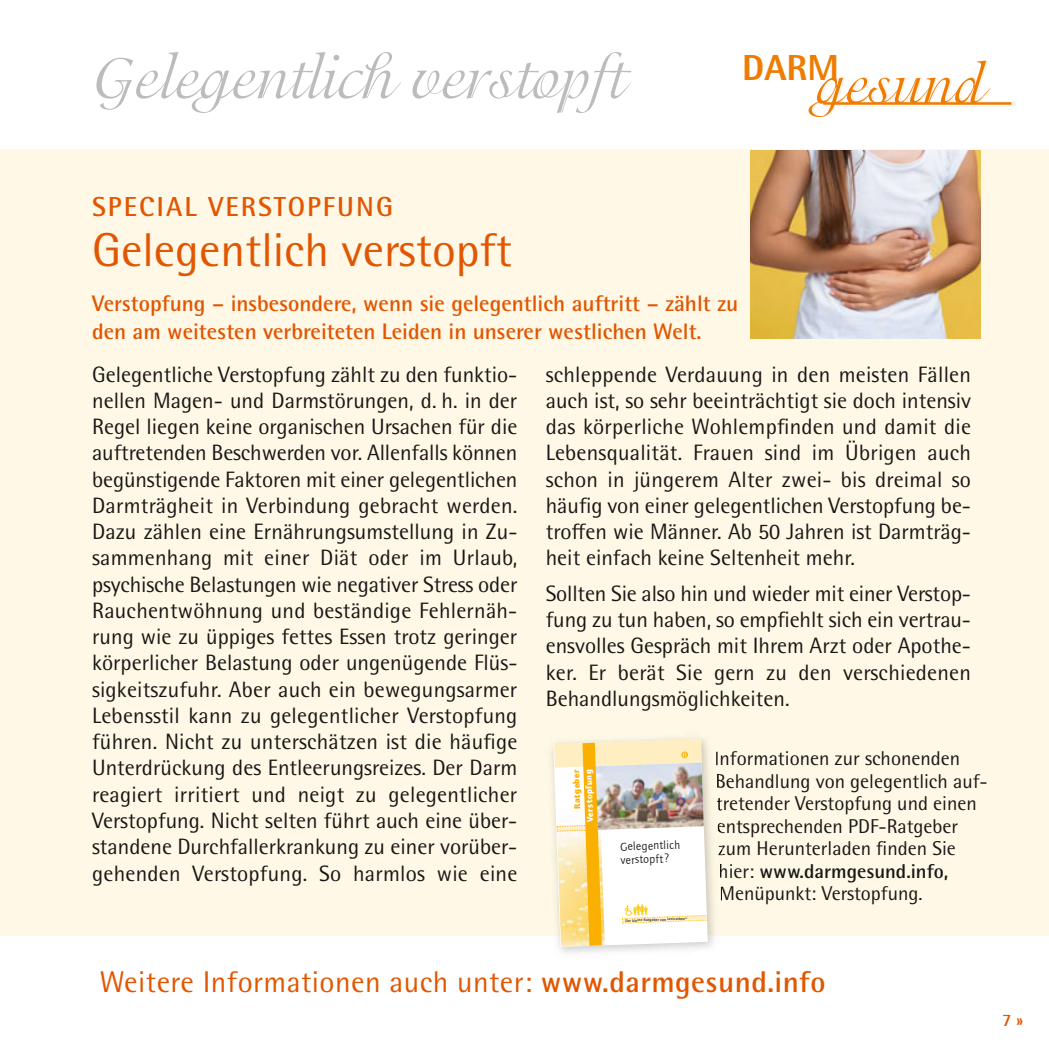
<style>
.page{position:relative;width:1049px;height:1049px;background:#fff}
.page>*{position:absolute;margin:0;border:0;box-sizing:border-box;transform-origin:0 0}
.t1{font:62.5px "Isadora";color:#bbbcbc}
.t2{font:57.75px "Isadora";color:#ef7c00}
.t3{font:47.5px "Rotis Semi Sans Pro";color:#e15601}
.t4{font:800 36.25px "Rotis Semi Sans Pro";color:#ef7c00}
.t5{font:30px "Rotis Semi Sans Pro";letter-spacing:.015em;color:#e15601}
.t6{font:700 27.5px "Rotis Semi Sans Pro";letter-spacing:.075em;color:#e15601}
.t7{font:700 22.5px/27.5px "Rotis Semi Sans Pro";color:#e15601}
.t8{font:22.25px/26.2px "Rotis Semi Sans Pro";color:#181716;text-align:justify}
.t9{font:20px/22.5px "Rotis Semi Sans Pro";color:#181716}
.t10{font:700 17.5px "Rotis Semi Sans Pro";color:#e15601}
.t11{font:12px/13.2px "Quay Sans";color:#181716}
.t12{font:900 9px/12.2px "Quay Sans";color:#fff;text-align:right}
.t13{font:500 3.75px "Quay Sans";color:#181716}
.s1{color:#f9b000}
.s2{font-weight:700}
</style>
<div class="page">
<div style="left:0;top:149px;width:1049px;height:786px;background:#fff8e6"></div>
<svg style="left:823px;top:101px;width:193px;height:5px"></svg>
<hr style="left:823px;top:102px;width:188px;height:3px;background:#ef7c00">
<img style="left:551px;top:738px;width:173px;height:197px">
<img style="left:716px;top:751px;width:3px;height:14px">
<img style="left:717px;top:774px;width:3px;height:18px">
<img style="left:717px;top:796px;width:4px;height:18px">
<img style="left:718px;top:819px;width:4px;height:18px">
<img style="left:718px;top:841px;width:5px;height:14px">
<img style="left:720px;top:864px;width:3px;height:14px">
<img style="left:721px;top:886px;width:3px;height:18px">
<img style="left:553px;top:739px;width:155px;height:208px">
<img style="left:751px;top:150px;width:229px;height:189px">
<p class="t1" style="left:94px;top:52px;width:533px">Gelegentlich verstopft</p>
<p class="t4" style="left:742px;top:46px;width:98px">DARM</p>
<p class="t2" style="left:816px;top:61px;width:170px">gesund</p>
<p class="t6" style="left:92px;top:197px;width:302px">SPECIAL VERSTOPFUNG</p>
<p class="t3" style="left:92px;top:233px;width:421px">Gelegentlich verstopft</p>
<p class="t7" style="left:92px;top:292px;width:648px">Verstopfung – insbesondere, wenn sie gelegentlich auftritt – zählt zu den am weitesten verbreiteten Leiden in unserer westlichen Welt.</p>
<p class="t8" style="left:92px;top:363px;width:427px">Gelegentliche Verstopfung zählt zu den funktio&shy;nellen Magen- und Darmstörungen, d. h. in der Regel liegen keine organischen Ursachen für die auftretenden Beschwerden vor. Allenfalls können begünstigende Faktoren mit einer gelegentlichen Darmträgheit in Verbindung gebracht werden.<br>Dazu zählen eine Ernährungsumstellung in Zu&shy;sammenhang mit einer Diät oder im Urlaub, psychische Belastungen wie negativer Stress oder Rauchentwöhnung und beständige Fehlernäh&shy;rung wie zu üppiges fettes Essen trotz geringer körperlicher Belastung oder ungenügende Flüs&shy;sigkeitszufuhr. Aber auch ein bewegungsarmer Lebensstil kann zu gelegentlicher Verstopfung führen. Nicht zu unterschätzen ist die häufige Unterdrückung des Entleerungsreizes. Der Darm reagiert irritiert und neigt zu gelegentlicher Verstopfung. Nicht selten führt auch eine über&shy;standene Durchfallerkrankung zu einer vorüber&shy;gehenden Verstopfung. So harmlos wie eine</p>
<p class="t8" style="left:546px;top:363px;width:427px">schleppende Verdauung in den meisten Fällen auch ist, so sehr beeinträchtigt sie doch intensiv das körperliche Wohlempfinden und damit die Lebensqualität. Frauen sind im Übrigen auch schon in jüngerem Alter zwei- bis dreimal so häufig von einer gelegentlichen Verstopfung be&shy;troffen wie Männer. Ab 50 Jahren ist Darmträg&shy;heit einfach keine Seltenheit mehr.</p>
<p class="t8" style="left:546px;top:582px;width:427px">Sollten Sie also hin und wieder mit einer Verstop&shy;fung zu tun haben, so empfiehlt sich ein vertrau&shy;ensvolles Gespräch mit Ihrem Arzt oder Apothe&shy;ker. Er berät Sie gern zu den verschiedenen Behandlungsmöglichkeiten.</p>
<p class="t12" style="left:572px;top:823px;width:54px;rotate:-92deg"><span class="s1">Ratgeber<br></span>Verstopfung</p>
<p class="t11" style="left:620px;top:841px;width:62px;rotate:-2deg">Gelegentlich verstopft?</p>
<p class="t13" style="left:625px;top:918px;width:63px;rotate:-2deg">Der kleine Ratgeber von Lecicarbon®</p>
<p class="t9" style="left:714px;top:749px;width:275px">Informationen zur schonenden<br>Behandlung von gelegentlich auf&shy;tretender Verstopfung und einen entsprechenden PDF-Ratgeber zum Herunterladen finden Sie hier: <span class="s2">www.darmgesund.info,</span></p>
<p class="t9" style="left:719px;top:884px;width:205px">Menüpunkt: Verstopfung.</p>
<p class="t5" style="left:100px;top:971px;width:727px">Weitere Informationen auch unter: <span class="s2">www.darmgesund.info</span></p>
<p class="t10" style="left:1002px;top:1013px;width:23px">7 »</p>
</div>
